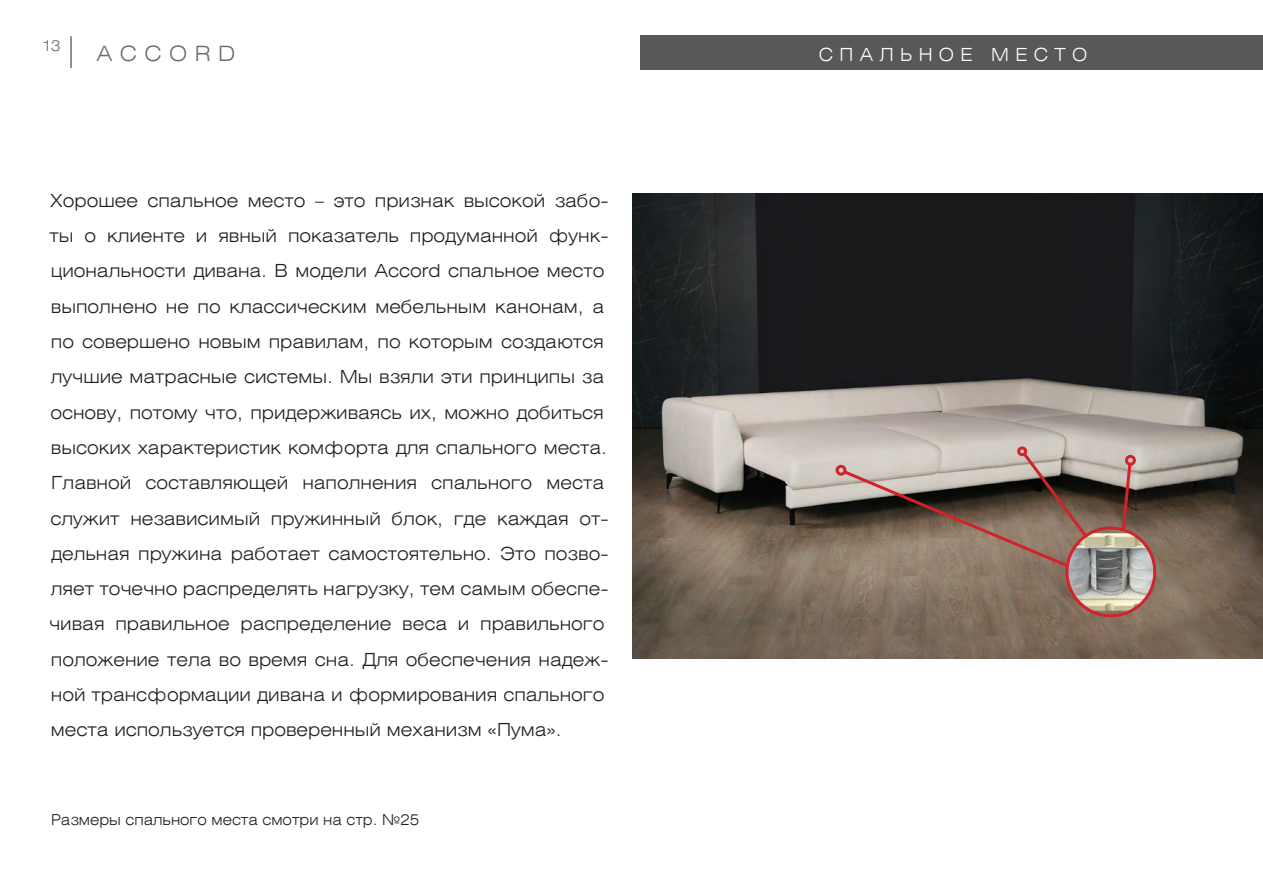
<style>
.page{position:relative;width:1263px;height:893px;background:#fff}
.page>*{position:absolute;margin:0;border:0;box-sizing:border-box;transform-origin:0 0}
.t1{font:21px "Helios Ext Light C";letter-spacing:.36em;color:#6c6d70}
.t2{font:18px/35.2px "Helios Ext Light C";color:#231f20}
.t3{font:18px "Helios Ext Light C";letter-spacing:.36em;color:#fff}
.t4{font:15px "Helios Ext Light C";color:#231f20;scale:.96 1}
.t5{font:15px "Helios Ext Light C";color:#6c6d70}
</style>
<div class="page">
<div style="left:640px;top:35px;width:623px;height:35px;background:#57585a"></div>
<img style="left:632px;top:193px;width:631px;height:465px">
<img style="left:1067px;top:533px;width:88px;height:78px">
<div style="left:1065px;top:527px;width:91px;height:90px;border:3px solid #d1232a;border-radius:50%"></div>
<div style="left:836px;top:465px;width:10px;height:11px;border:3px solid #d1232a;border-radius:50%"></div>
<svg style="left:1120px;top:452px;width:18px;height:82px"></svg>
<svg style="left:840px;top:445px;width:251px;height:125px;background:#8f7d72"></svg>
<hr style="left:70px;top:36px;width:2px;height:32px;background:#6c6d70">
<p class="t5" style="left:43px;top:36px;width:19px">13</p>
<p class="t1" style="left:97px;top:41px;width:140px">ACCORD</p>
<p class="t2" style="left:49px;top:183px;width:561px">Хорошее спальное место – это признак высокой забо&shy;ты о клиенте и явный показатель продуманной функ&shy;циональности дивана. В модели Accord спальное место выполнено не по классическим мебельным канонам, а по совершено новым правилам, по которым создаются лучшие матрасные системы. Мы взяли эти принципы за основу, потому что, придерживаясь их, можно добиться высоких характеристик комфорта для спального места.<br>Главной составляющей наполнения спального места служит независимый пружинный блок, где каждая от&shy;дельная пружина работает самостоятельно. Это позво&shy;ляет точечно распределять нагрузку, тем самым обеспе&shy;чивая правильное распределение веса и правильного положение тела во время сна. Для обеспечения надеж&shy;ной трансформации дивана и формирования спального места используется проверенный механизм «Пума».</p>
<p class="t4" style="left:51px;top:810px;width:385px">Размеры спального места смотри на стр. №25</p>
<p class="t3" style="left:819px;top:43px;width:270px">СПАЛЬНОЕ МЕСТО</p>
</div>
